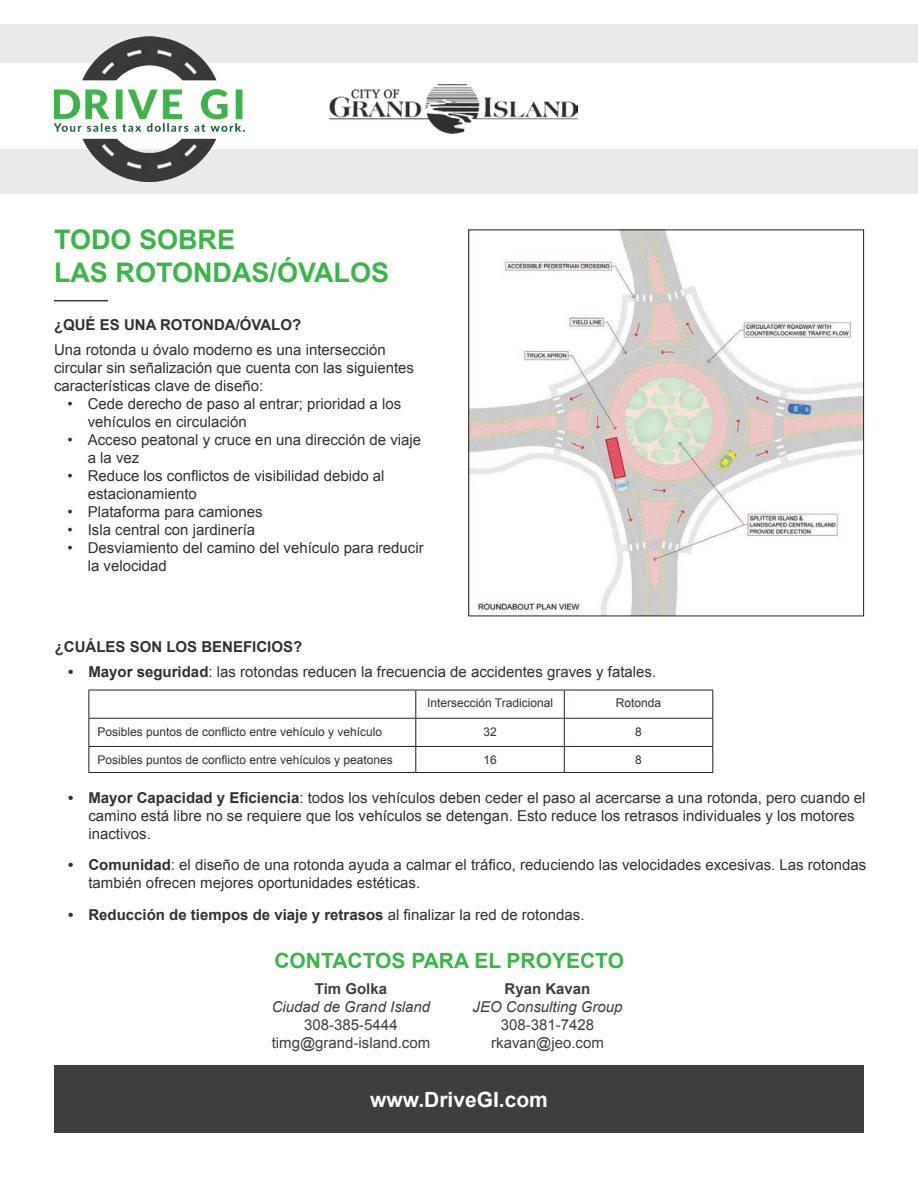
<style>
.page{position:relative;width:918px;height:1188px;background:#fff}
.page>*{position:absolute;margin:0;border:0;box-sizing:border-box;transform-origin:0 0}
.t1{font:700 27px/32.4px "Arial";color:#3bb54a}
.t2{font:700 21px "Arial";color:#3bb54a}
.t3{font:700 21px "Arial";color:#fff}
.t4{font:15px/18px "Arial";color:#312f30}
.t5{font:700 15px "Arial";color:#312f30}
.t6{font:15px/18px "Arial";color:#3e3e3f;text-align:center}
.t7{font:italic 15px "Arial";color:#3e3e3f}
.t8{font:700 15px "Arial";color:#3e3e3f}
.t9{font:12px "Arial";color:#312f30}
.s1{font-weight:700}
.s2{font-weight:400}
</style>
<div class="page">
<div style="left:55px;top:1065px;width:809px;height:68px;background:#3e3e3f"></div>
<div style="left:0;top:24px;width:918px;height:170px;background:#e9eaeb"></div>
<div style="left:0;top:63px;width:918px;height:85px;background:#fff"></div>
<img style="left:329px;top:84px;width:249px;height:49px">
<img style="left:54px;top:36px;width:190px;height:146px">
<img style="left:470px;top:232px;width:392px;height:382px">
<div style="left:468px;top:230px;width:396px;height:386px;border:1px solid #231f20"></div>
<hr style="left:54px;top:300px;width:54px;height:1px;background:#393a3b">
<hr style="left:88px;top:690px;width:328px;height:1px;background:#231f20">
<hr style="left:416px;top:690px;width:148px;height:1px;background:#231f20">
<hr style="left:564px;top:690px;width:149px;height:1px;background:#231f20">
<hr style="left:88px;top:718px;width:328px;height:1px;background:#231f20">
<hr style="left:416px;top:718px;width:148px;height:1px;background:#231f20">
<hr style="left:564px;top:718px;width:149px;height:1px;background:#231f20">
<hr style="left:88px;top:746px;width:328px;height:1px;background:#231f20">
<svg style="left:88px;top:690px;width:1px;height:82px"></svg>
<hr style="left:416px;top:746px;width:148px;height:1px;background:#231f20">
<svg style="left:415px;top:690px;width:1px;height:82px"></svg>
<hr style="left:564px;top:746px;width:149px;height:1px;background:#231f20">
<svg style="left:564px;top:690px;width:1px;height:82px"></svg>
<svg style="left:712px;top:690px;width:1px;height:82px"></svg>
<hr style="left:88px;top:772px;width:328px;height:1px;background:#231f20">
<hr style="left:416px;top:772px;width:148px;height:1px;background:#231f20">
<hr style="left:564px;top:772px;width:149px;height:1px;background:#231f20">
<h1 class="t1" style="left:54px;top:224px;width:337px">TODO SOBRE<br>LAS ROTONDAS/ÓVALOS</h1>
<p class="t5" style="left:54px;top:315px;width:249px">¿QUÉ ES UNA ROTONDA/ÓVALO?</p>
<p class="t4" style="left:54px;top:341px;width:362px">Una rotonda u óvalo moderno es una intersección circular sin señalización que cuenta con las siguientes características clave de diseño:</p>
<p class="t4" style="left:88px;top:395px;width:315px;text-indent:-20px">• Cede derecho de paso al entrar; prioridad a los vehículos en circulación</p>
<p class="t4" style="left:88px;top:431px;width:335px;text-indent:-20px">• Acceso peatonal y cruce en una dirección de viaje a la vez</p>
<p class="t4" style="left:88px;top:467px;width:298px;text-indent:-20px">• Reduce los conflictos de visibilidad debido al estacionamiento</p>
<p class="t4" style="left:68px;top:503px;width:197px">• Plataforma para camiones</p>
<p class="t4" style="left:68px;top:521px;width:189px">• Isla central con jardinería</p>
<p class="t4" style="left:88px;top:539px;width:337px;text-indent:-20px">• Desviamiento del camino del vehículo para reducir la velocidad</p>
<p class="t5" style="left:55px;top:637px;width:249px">¿CUÁLES SON LOS BENEFICIOS?</p>
<p class="t4" style="left:68px;top:663px;width:589px"><span class="s1">• Mayor seguridad</span>: las rotondas reducen la frecuencia de accidentes graves y fatales.</p>
<p class="t9" style="left:427px;top:695px;width:128px">Intersección Tradicional</p>
<p class="t9" style="left:616px;top:695px;width:47px">Rotonda</p>
<p class="t9" style="left:97px;top:724px;width:286px">Posibles puntos de conflicto entre vehículo y vehículo</p>
<p class="t9" style="left:483px;top:724px;width:15px">32</p>
<p class="t9" style="left:635px;top:724px;width:8px">8</p>
<p class="t9" style="left:97px;top:752px;width:297px">Posibles puntos de conflicto entre vehículos y peatones</p>
<p class="t9" style="left:483px;top:752px;width:15px">16</p>
<p class="t9" style="left:635px;top:752px;width:8px">8</p>
<p class="t4" style="left:88px;top:789px;width:779px;text-indent:-20px"><span class="s1">• Mayor Capacidad y Eficiencia</span>: todos los vehículos deben ceder el paso al acercarse a una rotonda, pero cuando el camino está libre no se requiere que los vehículos se detengan. Esto reduce los retrasos individuales y los motores inactivos.</p>
<p class="t4" style="left:88px;top:856px;width:779px;text-indent:-20px"><span class="s1">• Comunidad</span>: el diseño de una rotonda ayuda a calmar el tráfico, reduciendo las velocidades excesivas. Las rotondas también ofrecen mejores oportunidades estéticas.</p>
<p class="t5" style="left:68px;top:905px;width:518px">• Reducción de tiempos de viaje y retrasos <span class="s2">al finalizar la red de rotondas.</span></p>
<h2 class="t2" style="left:274px;top:947px;width:351px">CONTACTOS PARA EL PROYECTO</h2>
<p class="t8" style="left:315px;top:979px;width:74px">Tim Golka</p>
<p class="t7" style="left:272px;top:997px;width:160px">Ciudad de Grand Island</p>
<p class="t6" style="left:272px;top:1016px;width:160px">308-385-5444 timg@grand-island.com</p>
<p class="t8" style="left:505px;top:979px;width:87px">Ryan Kavan</p>
<p class="t7" style="left:473px;top:997px;width:152px">JEO Consulting Group</p>
<p class="t6" style="left:491px;top:1016px;width:114px">308-381-7428 rkavan@jeo.com</p>
<h2 class="t3" style="left:370px;top:1085px;width:179px">www.DriveGI.com</h2>
</div>
